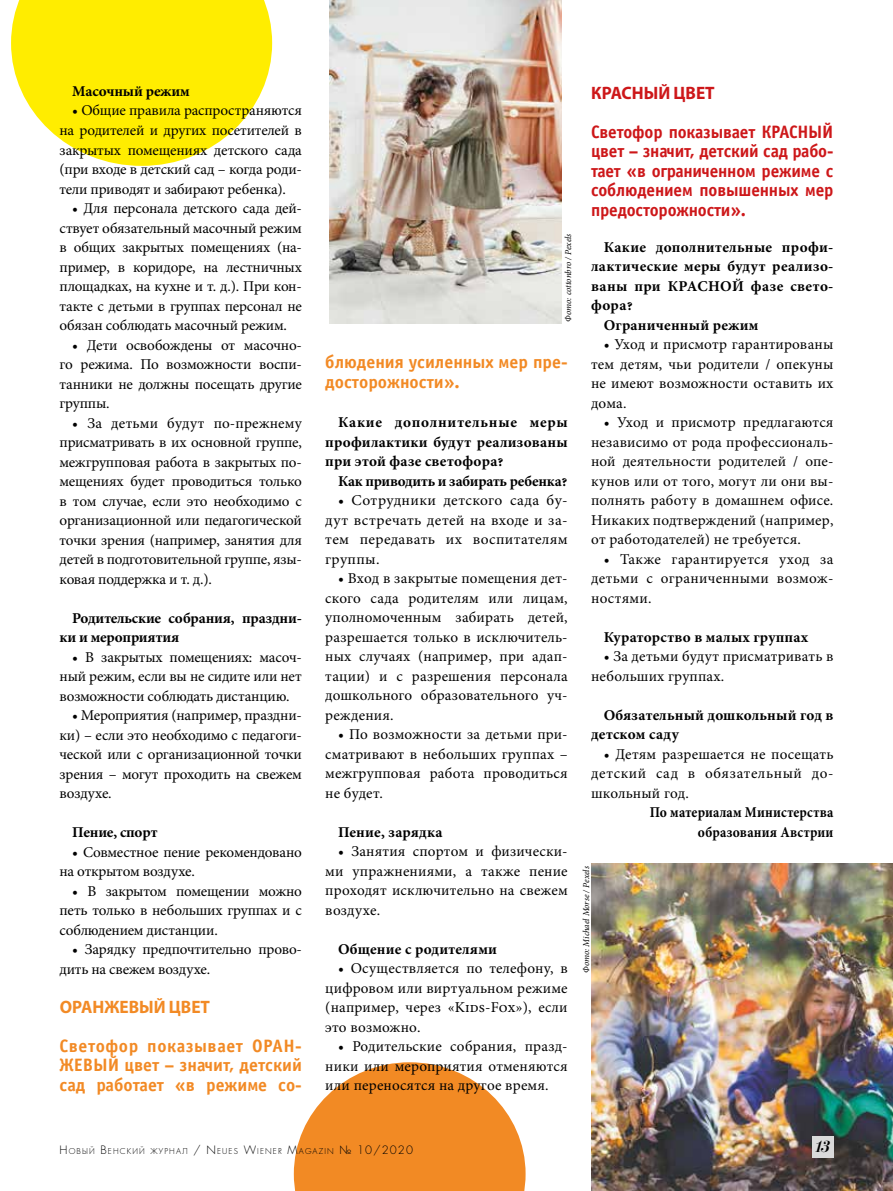
<style>
.page{position:relative;width:893px;height:1191px;background:#fff}
.page>*{position:absolute;margin:0;border:0;box-sizing:border-box;transform-origin:0 0}
.t1{font:18px/19.5px "Officina Sans Bold C";letter-spacing:-.01em;color:#cd1719;text-align:justify;scale:.96 1}
.t2{font:18px/19.5px "Officina Sans Bold C";color:#f28a25;text-align:justify}
.t3{font:700 18px "Myriad Pro";color:#f28a25;scale:.96 1}
.t4{font:700 18px "Myriad Pro";color:#cd1719;scale:.96 1}
.t5{font:italic 16.5px "Paragon Nord C";color:#000}
.t6{font:15px/19.5px "Minion Pro";letter-spacing:.005em;color:#000;text-align:justify}
.t7{font:700 15px/19.5px "Minion Pro";letter-spacing:.01em;color:#000;text-align:justify}
.t8{font:15px/19.5px "Minion Pro";letter-spacing:-.015em;color:#000}
.t9{font:700 15px/19.5px "Minion Pro";letter-spacing:-.015em;color:#000}
.t10{font:700 15px/19.5px "Minion Pro";letter-spacing:.01em;color:#000;text-align:right;scale:.9 1}
.t11{font:700 15px "Minion Pro";letter-spacing:-.02em;color:#000}
.t12{font:italic 9px "Minion Pro";letter-spacing:-.005em;color:#000}
.t13{font:7.8px "Favorit Light C";letter-spacing:.145em;color:#000}
.s1{font-size:11.25px}
</style>
<div class="page">
<img style="left:591px;top:864px;width:302px;height:327px">
<div style="left:812px;top:1136px;width:21px;height:22px;background:#dadada"></div>
<svg style="left:294px;top:1062px;width:232px;height:129px"></svg>
<svg style="left:11px;top:0;width:261px;height:166px;fill:#ffed00"></svg>
<img style="left:330px;top:0;width:231px;height:324px">
<p class="t9" style="left:72px;top:81px;width:119px">Масочный режим</p>
<p class="t6" style="left:60px;top:101px;width:244px;text-indent:13px">• Общие правила распространяются на родителей и других посетителей в закрытых помещениях детского сада (при входе в детский сад – когда роди&shy;тели приводят и забирают ребенка).</p>
<p class="t6" style="left:60px;top:198px;width:244px;text-indent:13px">• Для персонала детского сада дей&shy;ствует обязательный масочный режим в общих закрытых помещениях (на&shy;пример, в коридоре, на лестничных площадках, на кухне и т. д.). При кон&shy;такте с детьми в группах персонал не обязан соблюдать масочный режим.</p>
<p class="t6" style="left:60px;top:335px;width:244px;text-indent:13px">• Дети освобождены от масочно&shy;го режима. По возможности воспи&shy;танники не должны посещать другие группы.</p>
<p class="t6" style="left:60px;top:413px;width:244px;text-indent:13px">• За детьми будут по-прежнему присматривать в их основной группе, межгрупповая работа в закрытых по&shy;мещениях будет проводиться только в том случае, если это необходимо с организационной или педагогической точки зрения (например, занятия для детей в подготовительной группе, язы&shy;ковая поддержка и т. д.).</p>
<p class="t9" style="left:60px;top:608px;width:244px;text-indent:13px">Родительские собрания, праздни&shy;ки и мероприятия</p>
<p class="t6" style="left:60px;top:647px;width:244px;text-indent:13px">• В закрытых помещениях: масоч&shy;ный режим, если вы не сидите или нет возможности соблюдать дистанцию.</p>
<p class="t6" style="left:60px;top:705px;width:244px;text-indent:13px">• Мероприятия (например, праздни&shy;ки) – если это необходимо с педагоги&shy;ческой или с организационной точки зрения – могут проходить на свежем воздухе.</p>
<p class="t9" style="left:72px;top:822px;width:87px">Пение, спорт</p>
<p class="t8" style="left:60px;top:842px;width:244px;text-indent:13px">• Совместное пение рекомендовано на открытом воздухе.</p>
<p class="t6" style="left:60px;top:881px;width:244px;text-indent:13px">• В закрытом помещении можно петь только в небольших группах и с соблюдением дистанции.</p>
<p class="t8" style="left:60px;top:939px;width:244px;text-indent:13px">• Зарядку предпочтительно прово&shy;дить на свежем воздухе.</p>
<p class="t3" style="left:60px;top:995px;width:158px">ОРАНЖЕВЫЙ ЦВЕТ</p>
<p class="t2" style="left:60px;top:1036px;width:244px">Светофор показывает ОРАН-ЖЕВЫЙ цвет – значит, детский сад работает «в режиме со-</p>
<p class="t12" style="left:562px;top:322px;width:90px;rotate:-90deg">Фото: cottonbro / Pexels</p>
<p class="t2" style="left:325px;top:353px;width:244px">блюдения усиленных мер пре&shy;досторожности».</p>
<p class="t7" style="left:325px;top:412px;width:244px;text-indent:13px">Какие дополнительные меры профилактики будут реализованы при этой фазе светофора?</p>
<p class="t11" style="left:338px;top:470px;width:231px">Как приводить и забирать ребенка?</p>
<p class="t6" style="left:325px;top:490px;width:244px;text-indent:13px">• Сотрудники детского сада бу&shy;дут встречать детей на входе и за&shy;тем передавать их воспитателям группы.</p>
<p class="t6" style="left:325px;top:568px;width:244px;text-indent:13px">• Вход в закрытые помещения дет&shy;ского сада родителям или лицам, уполномоченным забирать детей, разрешается только в исключитель&shy;ных случаях (например, при адап&shy;тации) и с разрешения персонала дошкольного образовательного уч&shy;реждения.</p>
<p class="t6" style="left:325px;top:724px;width:244px;text-indent:13px">• По возможности за детьми при&shy;сматривают в небольших группах – межгрупповая работа проводиться не будет.</p>
<p class="t7" style="left:338px;top:822px;width:106px">Пение, зарядка</p>
<p class="t6" style="left:325px;top:841px;width:244px;text-indent:13px">• Занятия спортом и физически&shy;ми упражнениями, а также пение проходят исключительно на свежем воздухе.</p>
<p class="t7" style="left:338px;top:939px;width:161px">Общение с родителями</p>
<p class="t6" style="left:325px;top:958px;width:244px;text-indent:13px">• Осуществляется по телефону, в цифровом или виртуальном режиме (например, через «Kids-Fox»), если это возможно.</p>
<p class="t6" style="left:325px;top:1036px;width:244px;text-indent:13px">• Родительские собрания, празд&shy;ники или мероприятия отменяются или переносятся на другое время.</p>
<p class="t4" style="left:591px;top:81px;width:130px">КРАСНЫЙ ЦВЕТ</p>
<p class="t1" style="left:591px;top:122px;width:254px">Светофор показывает КРАСНЫЙ цвет – значит, детский сад рабо&shy;тает «в ограниченном режиме с соблюдением повышенных мер предосторожности».</p>
<p class="t7" style="left:604px;top:237px;width:231px">Какие дополнительные профи-</p>
<p class="t7" style="left:591px;top:256px;width:244px">лактические меры будут реализо-</p>
<p class="t7" style="left:591px;top:276px;width:244px">ваны при КРАСНОЙ фазе свето-</p>
<p class="t7" style="left:591px;top:295px;width:43px">фора?</p>
<p class="t7" style="left:604px;top:315px;width:156px">Ограниченный режим</p>
<p class="t6" style="left:591px;top:335px;width:244px;text-indent:13px">• Уход и присмотр гарантированы тем детям, чьи родители / опекуны не имеют возможности оставить их дома.</p>
<p class="t6" style="left:591px;top:413px;width:244px;text-indent:13px">• Уход и присмотр предлагаются независимо от рода профессиональ&shy;ной деятельности родителей / опе&shy;кунов или от того, могут ли они вы&shy;полнять работу в домашнем офисе.<br>Никаких подтверждений (например, от работодателей) не требуется.</p>
<p class="t6" style="left:591px;top:549px;width:244px;text-indent:13px">• Также гарантируется уход за детьми с ограниченными возмож&shy;ностями.</p>
<p class="t7" style="left:604px;top:627px;width:206px">Кураторство в малых группах</p>
<p class="t6" style="left:591px;top:647px;width:244px;text-indent:13px">• За детьми будут присматривать в небольших группах.</p>
<p class="t7" style="left:591px;top:705px;width:244px;text-indent:13px">Обязательный дошкольный год в детском саду</p>
<p class="t6" style="left:591px;top:744px;width:244px;text-indent:13px">• Детям разрешается не посещать детский сад в обязательный до&shy;школьный год.</p>
<p class="t10" style="left:650px;top:802px;width:206px">По материалам Министерства образования Австрии</p>
<p class="t12" style="left:580px;top:972px;width:108px;rotate:-90deg">Фото: Michael Morse / Pexels</p>
<p class="t13" style="left:60px;top:1145px;width:355px"><span class="s1">Н</span>ОВЫЙ <span class="s1">В</span>ЕНСКИЙ ЖУРНАЛ <span class="s1">/</span> <span class="s1">N</span>EUES <span class="s1">W</span>IEN ER <span class="s1">M</span>AGAZIN <span class="s1">№ 10/2020</span></p>
<p class="t5" style="left:814px;top:1137px;width:16px">13</p>
</div>
